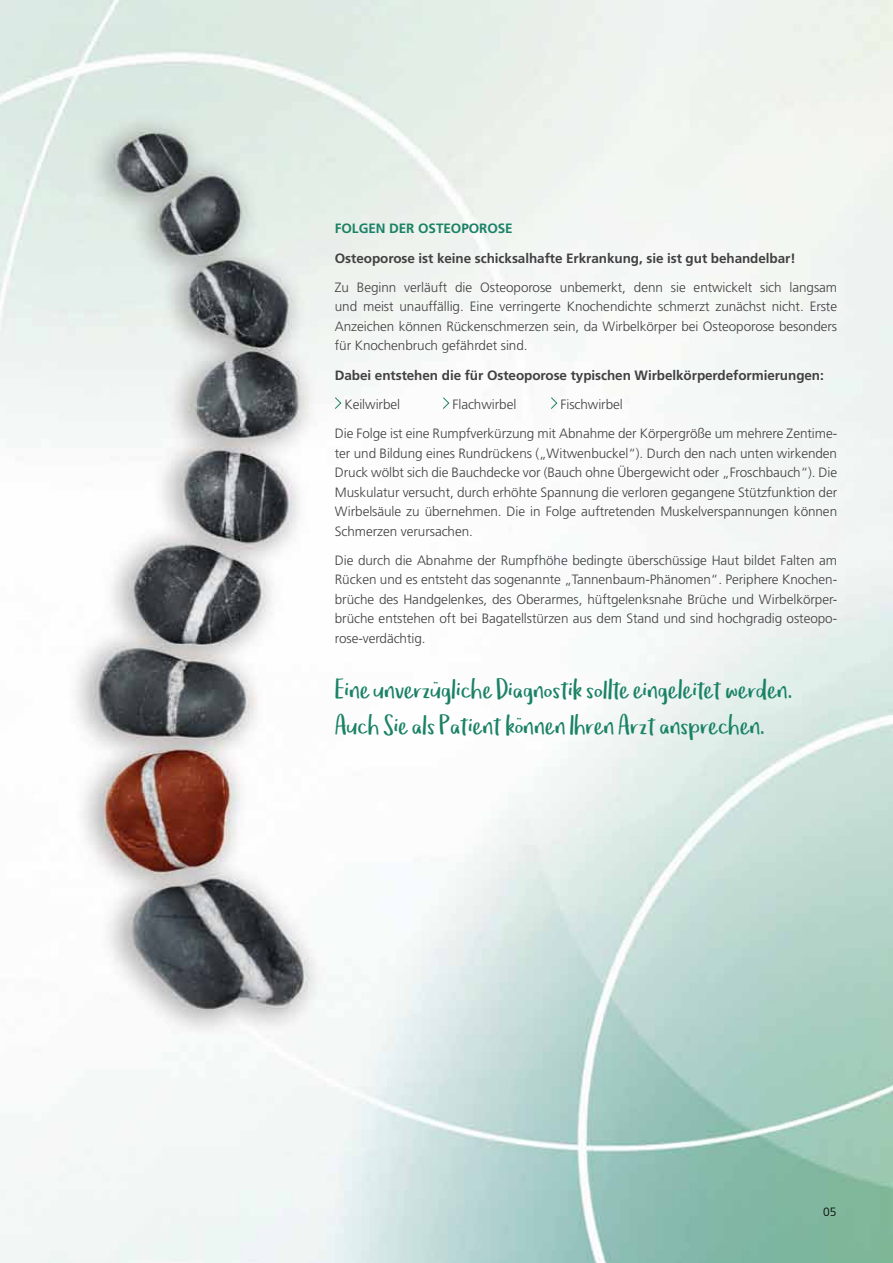
<style>
.page{position:relative;width:893px;height:1263px;background:#fff}
.page>*{position:absolute;margin:0;border:0;box-sizing:border-box;transform-origin:0 0}
.t1{font:27px/36px "Om Telolet Om";letter-spacing:-.005em;color:#1a8265}
.t2{font:300 13.5px/19.5px "Frutiger LT Pro";letter-spacing:-.005em;color:#414042;text-align:justify}
.t3{font:700 13.5px "Frutiger LT Pro";letter-spacing:-.005em;color:#414042}
.t4{font:700 13.5px "Frutiger LT Pro";letter-spacing:-.005em;color:#1a8265}
.t5{font:300 12px "Frutiger LT Pro";color:#000}
</style>
<div class="page">
<img style="left:0;top:0;width:893px;height:1263px">
<svg style="left:334px;top:396px;width:8px;height:14px"></svg>
<svg style="left:442px;top:396px;width:8px;height:14px"></svg>
<svg style="left:550px;top:396px;width:8px;height:14px"></svg>
<p class="t4" style="left:335px;top:221px;width:17px">Folg</p>
<p class="t4" style="left:368px;top:221px;width:111px">en der Osteoporos</p>
<p class="t4" style="left:505px;top:221px;width:9px">e</p>
<p class="t3" style="left:335px;top:250px;width:462px">Osteoporose ist keine schicksalhafte Erkrankung, sie ist gut behandelbar!</p>
<p class="t2" style="left:335px;top:278px;width:504px">Zu Beginn verläuft die Osteoporose unbemerkt, denn sie entwickelt sich langsam und meist unauffällig. Eine verringerte Knochendichte schmerzt zunächst nicht. Erste Anzeichen können Rückenschmerzen sein, da Wirbelkörper bei Osteoporose besonders für Knochenbruch gefährdet sind.</p>
<p class="t3" style="left:335px;top:367px;width:490px">Dabei entstehen die für Osteoporose typischen Wirbelkörperdeformierungen:</p>
<p class="t2" style="left:344px;top:395px;width:57px">Keilwirbel</p>
<p class="t2" style="left:452px;top:395px;width:65px">Flachwirbel</p>
<p class="t2" style="left:335px;top:390px;width:504px;line-height:29.2px;text-indent:226px">Fischwirbel<br>Die Folge ist eine Rumpfverkürzung mit Abnahme der Körpergröße um mehrere Zentime-</p>
<p class="t2" style="left:335px;top:443px;width:504px">ter und Bildung eines Rundrückens („Witwenbuckel“). Durch den nach unten wirkenden Druck wölbt sich die Bauchdecke vor (Bauch ohne Übergewicht oder „Froschbauch“). Die Muskulatur versucht, durch erhöhte Spannung die verloren gegangene Stützfunktion der Wirbelsäule zu übernehmen. Die in Folge auftretenden Muskelverspannungen können Schmerzen verursachen.</p>
<p class="t2" style="left:335px;top:550px;width:504px">Die durch die Abnahme der Rumpfhöhe bedingte überschüssige Haut bildet Falten am Rücken und es entsteht das sogenannte „Tannenbaum-Phänomen“. Periphere Knochen&shy;brüche des Handgelenkes, des Oberarmes, hüftgelenksnahe Brüche und Wirbelkörper&shy;brüche entstehen oft bei Bagatellstürzen aus dem Stand und sind hochgradig osteopo&shy;rose-verdächtig.</p>
<h1 class="t1" style="left:335px;top:675px;width:459px">Eine unverzügliche Diagnostik sollte eingeleitet werden.<br>Auch Sie als Patient können lhren Arzt ansprechen.</h1>
<p class="t5" style="left:823px;top:1204px;width:15px">05</p>
</div>
